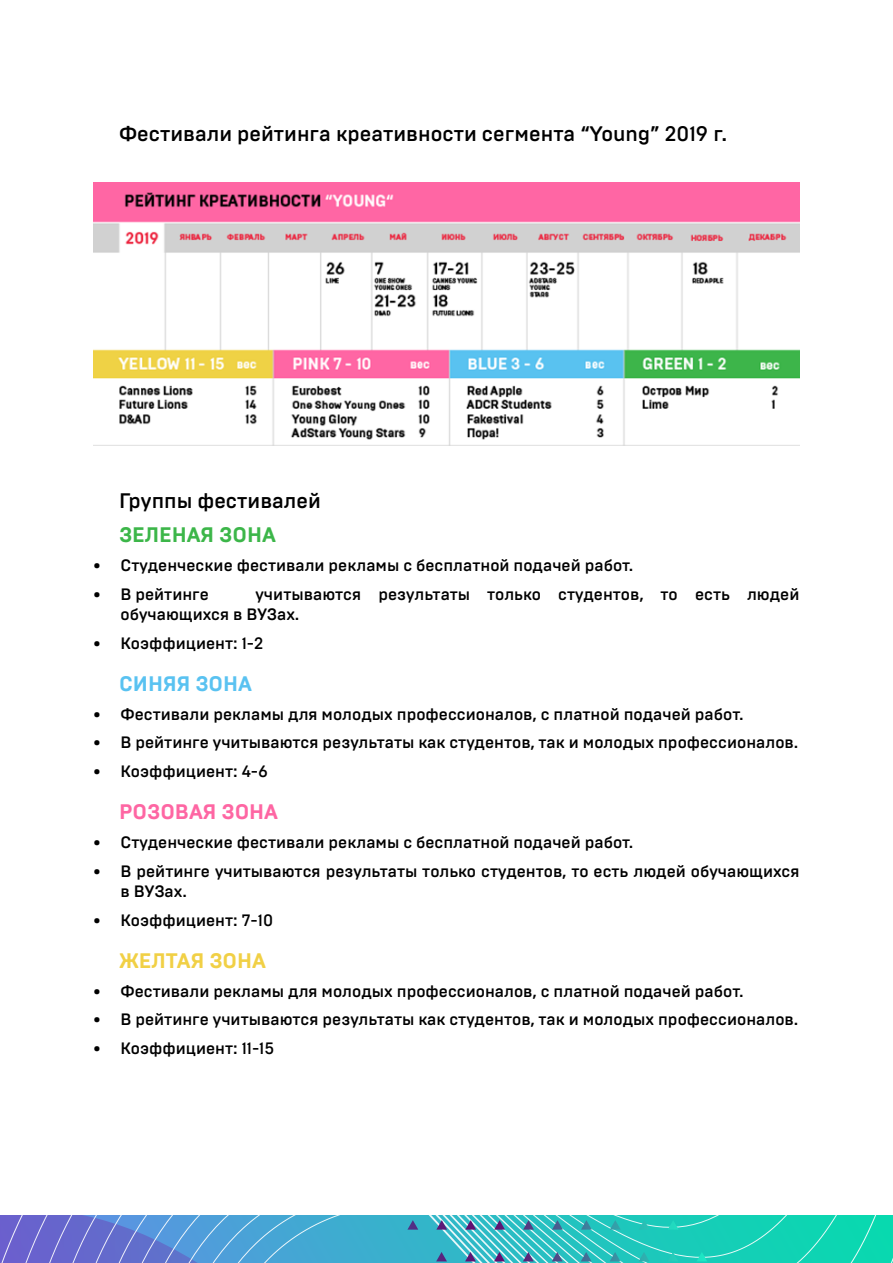
<style>
.page{position:relative;width:893px;height:1263px;background:#fff}
.page>*{position:absolute;margin:0;border:0;box-sizing:border-box;transform-origin:0 0}
.t1{font:500 21px "Brutal Type";color:#000}
.t2{font:700 21px "Brutal Type";color:#3cb649}
.t3{font:700 21px "Brutal Type";color:#fe66a3}
.t4{font:700 21px "Brutal Type";color:#f1d045}
.t5{font:700 21px "Brutal Type";color:#59c2f1}
.t6{font:500 16.5px/19.8px "Brutal Type";color:#000}
</style>
<div class="page">
<svg style="left:0;top:1215px;width:893px;height:48px;background:#41afc7"></svg>
<img style="left:94px;top:182px;width:705px;height:263px">
<p class="t1" style="left:119px;top:121px;width:610px">Фестивали рейтинга креативности сегмента “Young” 2019 г.</p>
<p class="t1" style="left:119px;top:488px;width:203px">Группы фестивалей</p>
<p class="t2" style="left:119px;top:522px;width:158px">ЗЕЛЕНАЯ ЗОНА</p>
<p class="t6" style="left:94px;top:556px;width:541px">• Студенческие фестивали рекламы с бесплатной подачей работ.</p>
<p class="t6" style="left:94px;top:584px;width:117px">• В рейтинге</p>
<p class="t6" style="left:121px;top:584px;width:680px;text-indent:135px">учитываются результаты только студентов, то есть людей обучающихся в ВУЗах.</p>
<p class="t6" style="left:94px;top:633px;width:171px">• Коэффициент: 1-2</p>
<p class="t5" style="left:119px;top:671px;width:135px">СИНЯЯ ЗОНА</p>
<p class="t6" style="left:94px;top:704px;width:652px">• Фестивали рекламы для молодых профессионалов, с платной подачей работ.</p>
<p class="t6" style="left:94px;top:733px;width:706px">• В рейтинге учитываются результаты как студентов, так и молодых профессионалов.</p>
<p class="t6" style="left:94px;top:762px;width:176px">• Коэффициент: 4-6</p>
<p class="t3" style="left:119px;top:799px;width:161px">РОЗОВАЯ ЗОНА</p>
<p class="t6" style="left:94px;top:833px;width:541px">• Студенческие фестивали рекламы с бесплатной подачей работ.</p>
<p class="t6" style="left:121px;top:861px;width:680px;text-indent:-27px">• В рейтинге учитываются результаты только студентов, то есть людей обучающихся в ВУЗах.</p>
<p class="t6" style="left:94px;top:910px;width:181px">• Коэффициент: 7-10</p>
<p class="t4" style="left:119px;top:948px;width:149px">ЖЕЛТАЯ ЗОНА</p>
<p class="t6" style="left:94px;top:981px;width:652px">• Фестивали рекламы для молодых профессионалов, с платной подачей работ.</p>
<p class="t6" style="left:94px;top:1010px;width:706px">• В рейтинге учитываются результаты как студентов, так и молодых профессионалов.</p>
<p class="t6" style="left:94px;top:1039px;width:182px">• Коэффициент: 11-15</p>
</div>
